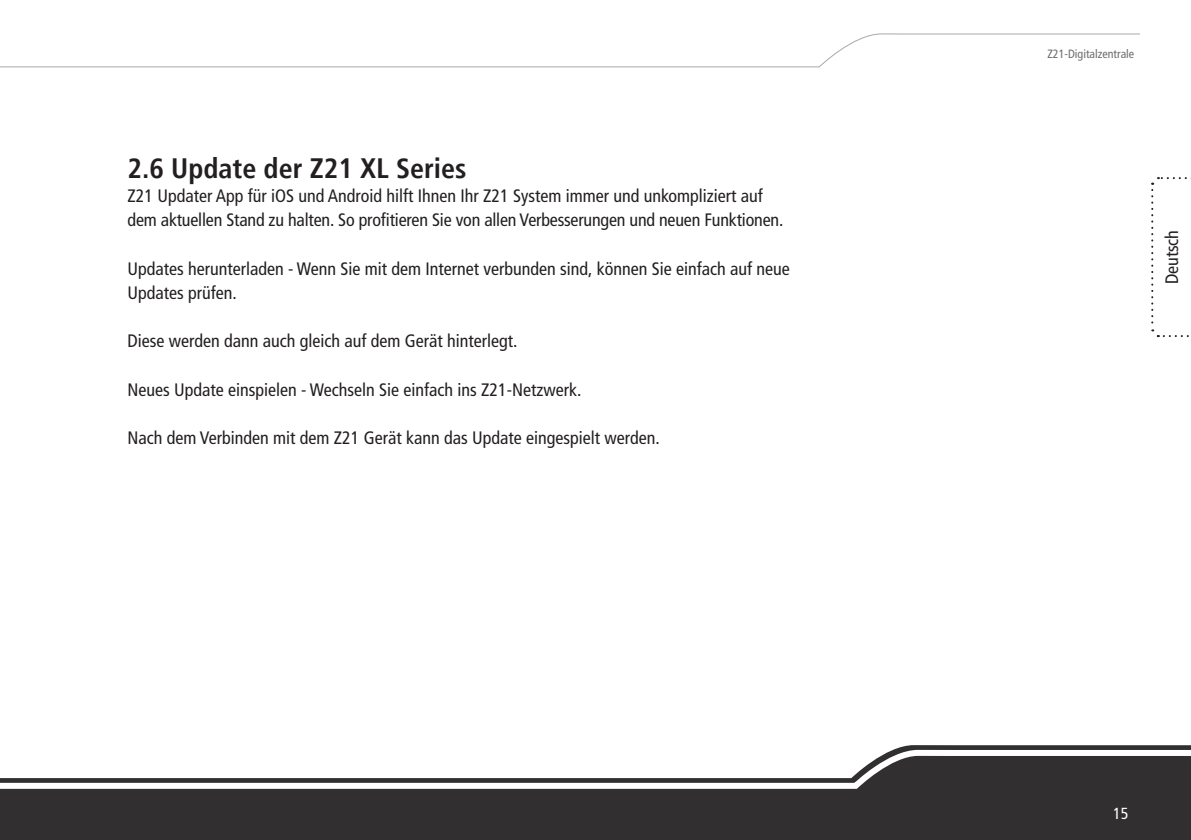
<style>
.page{position:relative;width:1191px;height:840px;background:#fff}
.page>*{position:absolute;margin:0;border:0;box-sizing:border-box;transform-origin:0 0}
.Überschrift_D{font:700 condensed 28px "Frutiger LT";color:#231f20}
.t1{font:condensed 18px/24.2px "Frutiger LT";color:#231f20}
.t2{font:condensed 16px "Frutiger LT";color:#fff}
.t3{font:condensed 12px "Frutiger LT";color:#6c6d70}
</style>
<div class="page">
<div style="left:0;top:745px;width:1191px;height:94px;background:#312f30"></div>
<svg style="left:0;top:746px;width:1191px;height:45px"></svg>
<svg style="left:0;top:33px;width:1140px;height:35px"></svg>
<svg style="left:1151px;top:177px;width:40px;height:161px"></svg>
<p class="Überschrift_D" style="left:128px;top:151px;width:340px">2.6 Update der Z21 XL Series</p>
<p class="t1" style="left:128px;top:184px;width:657px">Z21 Updater App für iOS und Android hilft Ihnen Ihr Z21 System immer und unkompliziert auf dem aktuellen Stand zu halten. So profitieren Sie von allen Verbesserungen und neuen Funktionen.</p>
<p class="t1" style="left:128px;top:256px;width:664px">Updates herunterladen - Wenn Sie mit dem Internet verbunden sind, können Sie einfach auf neue<br>Updates prüfen.</p>
<p class="t1" style="left:128px;top:329px;width:391px">Diese werden dann auch gleich auf dem Gerät hinterlegt.</p>
<p class="t1" style="left:128px;top:377px;width:455px">Neues Update einspielen - Wechseln Sie einfach ins Z21-Netzwerk.</p>
<p class="t1" style="left:128px;top:426px;width:533px">Nach dem Verbinden mit dem Z21 Gerät kann das Update eingespielt werden.</p>
<p class="t3" style="left:1047px;top:46px;width:88px">Z21-Digitalzentrale</p>
<p class="t1" style="left:1159px;top:284px;width:55px;rotate:-90deg">Deutsch</p>
<p class="t2" style="left:1113px;top:803px;width:17px">15</p>
</div>
